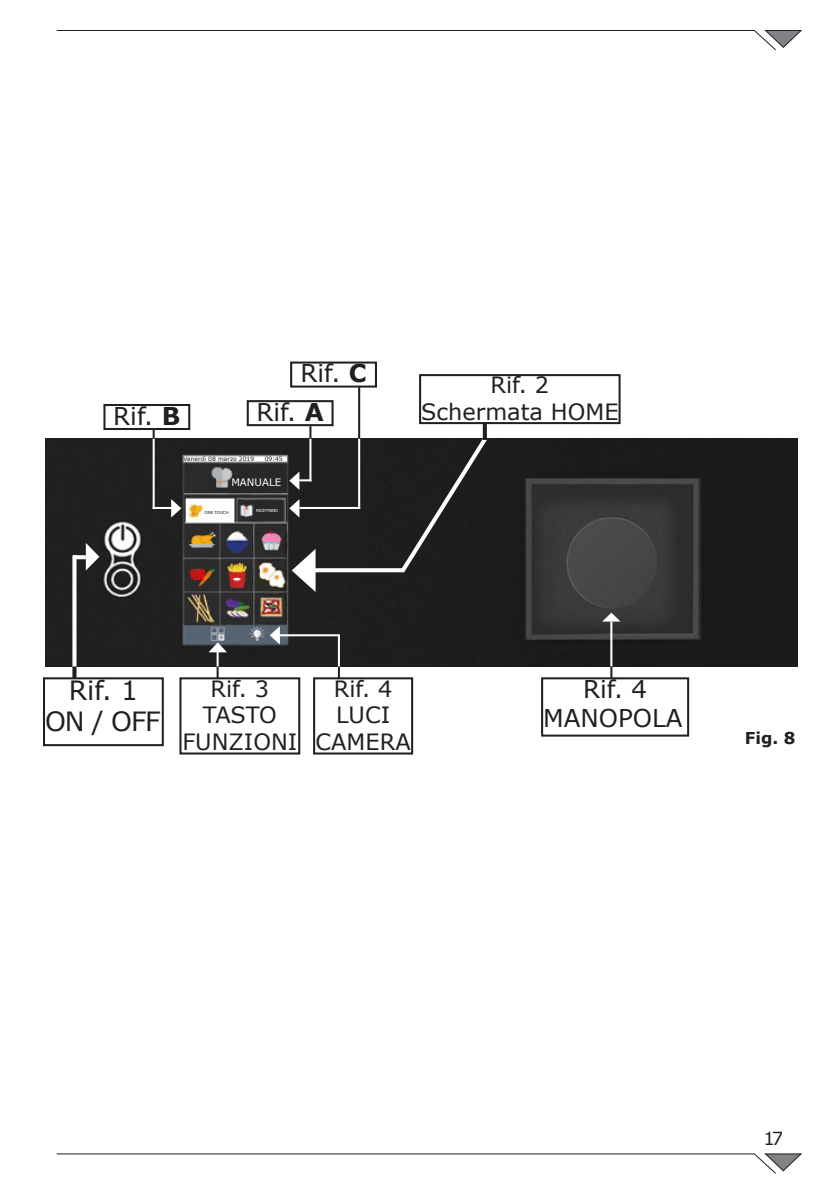
<style>
.page{position:relative;width:840px;height:1191px;background:#fff}
.page>*{position:absolute;margin:0;border:0;box-sizing:border-box;transform-origin:0 0}
.t1{font:26.6px "Verdana";letter-spacing:-.04em;color:#231f20}
.t2{font:24.4px "Verdana";color:#231f20}
.t3{font:22.4px "Verdana";color:#231f20}
.t4{font:18px "Verdana";color:#231f20}
.t5{font:700 16.4px "Verdana";color:#231f20}
.t6{font:10.2px "Verdana";color:#fff}
.t7{font:6px "Verdana";color:#231f20}
.t8{font:4px "Verdana";letter-spacing:-.09em;color:#fff}
.t9{font:4px "Verdana";letter-spacing:-.02em;color:#231f20}
.s1{font-weight:700}
</style>
<div class="page">
<svg style="left:56px;top:30px;width:746px;height:21px"></svg>
<svg style="left:56px;top:1153px;width:746px;height:21px"></svg>
<img style="left:45px;top:439px;width:751px;height:227px">
<div style="left:43px;top:677px;width:121px;height:69px;border:2px solid #231f20"></div>
<svg style="left:72px;top:666px;width:4px;height:12px"></svg>
<svg style="left:72px;top:555px;width:4px;height:111px"></svg>
<svg style="left:83px;top:542px;width:18px;height:32px"></svg>
<div style="left:179px;top:677px;width:121px;height:77px;border:2px solid #231f20"></div>
<div style="left:313px;top:677px;width:100px;height:77px;border:2px solid #231f20"></div>
<div style="left:540px;top:677px;width:148px;height:59px;border:2px solid #231f20"></div>
<svg style="left:610px;top:666px;width:2px;height:12px"></svg>
<hr style="left:610px;top:621px;width:2px;height:45px;background:#fff">
<svg style="left:601px;top:611px;width:21px;height:12px"></svg>
<div style="left:419px;top:374px;width:201px;height:50px;border:2px solid #231f20"></div>
<div style="left:246px;top:400px;width:87px;height:26px;border:2px solid #231f20"></div>
<div style="left:103px;top:404px;width:87px;height:26px;border:2px solid #231f20"></div>
<div style="left:290px;top:361px;width:87px;height:26px;border:2px solid #231f20"></div>
<svg style="left:208px;top:641px;width:21px;height:37px"></svg>
<svg style="left:319px;top:568px;width:77px;height:4px"></svg>
<svg style="left:288px;top:547px;width:31px;height:50px"></svg>
<svg style="left:338px;top:666px;width:2px;height:12px"></svg>
<hr style="left:279px;top:634px;width:61px;height:2px;background:#fff">
<svg style="left:268px;top:625px;width:13px;height:22px"></svg>
<svg style="left:152px;top:428px;width:3px;height:11px"></svg>
<hr style="left:152px;top:507px;width:20px;height:2px;background:#fff">
<svg style="left:169px;top:498px;width:14px;height:22px"></svg>
<svg style="left:309px;top:426px;width:2px;height:13px"></svg>
<hr style="left:309px;top:439px;width:2px;height:42px;background:#fff">
<svg style="left:287px;top:469px;width:24px;height:21px"></svg>
<hr style="left:152px;top:439px;width:3px;height:70px;background:#fff">
<hr style="left:358px;top:386px;width:2px;height:53px;background:#231f20">
<hr style="left:358px;top:439px;width:2px;height:69px;background:#fff">
<svg style="left:287px;top:497px;width:14px;height:21px"></svg>
<hr style="left:299px;top:507px;width:61px;height:2px;background:#fff">
<hr style="left:338px;top:635px;width:2px;height:31px;background:#fff">
<svg style="left:73px;top:555px;width:13px;height:4px"></svg>
<svg style="left:396px;top:433px;width:94px;height:144px;background:#2f2f2f"></svg>
<svg style="left:482px;top:422px;width:4px;height:18px"></svg>
<div style="left:182px;top:455px;width:106px;height:8px;border:1px solid #717275"></div>
<p class="t2" style="left:300px;top:357px;width:68px">Rif. <span class="s1">C</span></p>
<p class="t3" style="left:490px;top:370px;width:60px">Rif. 2</p>
<p class="t2" style="left:113px;top:399px;width:69px">Rif. <span class="s1">B</span></p>
<p class="t2" style="left:256px;top:395px;width:69px">Rif. <span class="s1">A</span></p>
<p class="t3" style="left:421px;top:397px;width:199px">Schermata HOME</p>
<p class="t7" style="left:183px;top:454px;width:72px">Venerdì 08 marzo 2019</p>
<p class="t7" style="left:264px;top:454px;width:19px">09:45</p>
<p class="t6" style="left:231px;top:475px;width:51px">MANUALE</p>
<p class="t9" style="left:204px;top:509px;width:26px">ONE TOUCH</p>
<p class="t8" style="left:256px;top:508px;width:23px">RICETTARIO</p>
<p class="t1" style="left:69px;top:671px;width:71px">Rif. 1</p>
<p class="t1" style="left:45px;top:703px;width:117px">ON / OFF</p>
<p class="t3" style="left:210px;top:673px;width:60px">Rif. 3</p>
<p class="t3" style="left:203px;top:700px;width:76px">TASTO</p>
<p class="t3" style="left:182px;top:727px;width:116px">FUNZIONI</p>
<p class="t3" style="left:333px;top:673px;width:60px">Rif. 4</p>
<p class="t3" style="left:336px;top:700px;width:56px">LUCI</p>
<p class="t3" style="left:315px;top:727px;width:97px">CAMERA</p>
<p class="t2" style="left:582px;top:672px;width:65px">Rif. 4</p>
<p class="t2" style="left:543px;top:702px;width:141px">MANOPOLA</p>
<p class="t5" style="left:744px;top:726px;width:52px">Fig. 8</p>
<p class="t4" style="left:763px;top:1126px;width:21px">17</p>
</div>
